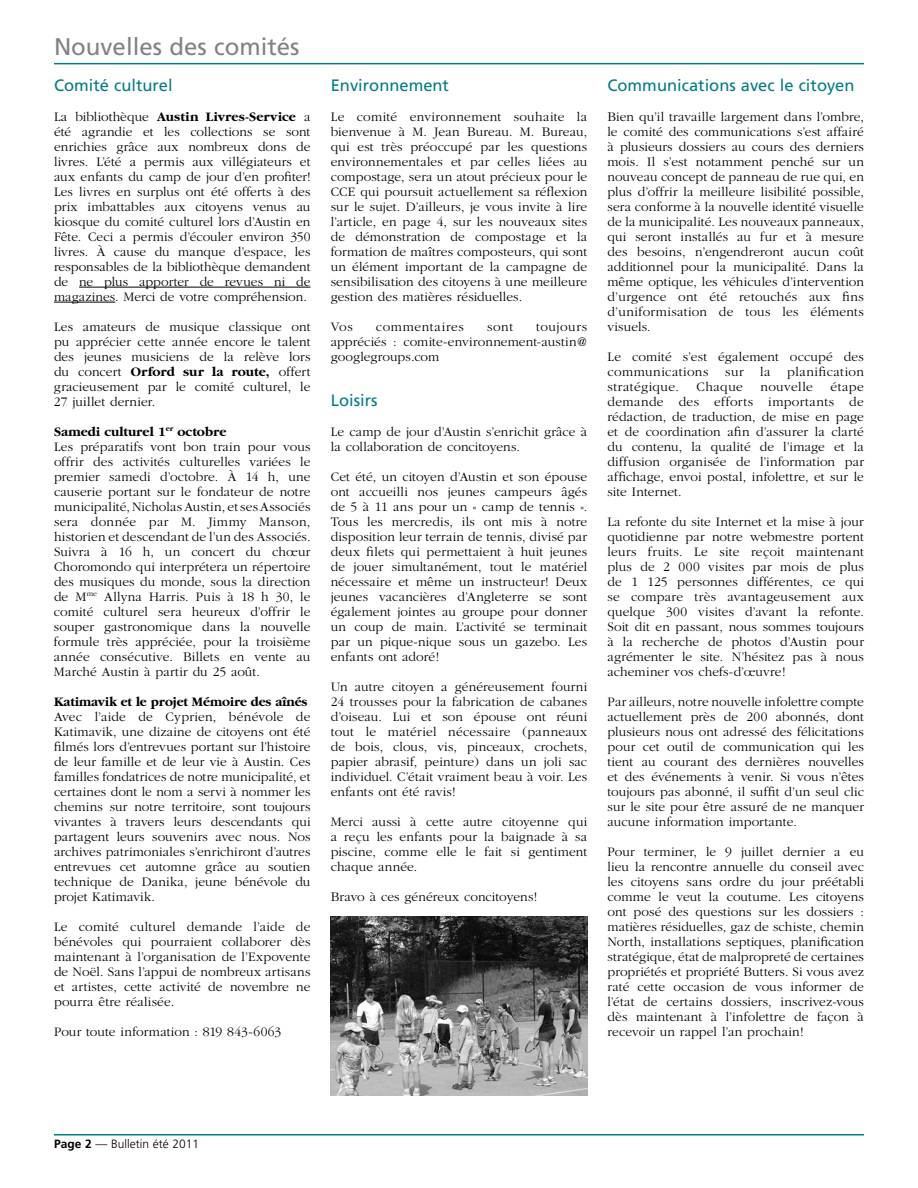
<style>
.page{position:relative;width:918px;height:1188px;background:#fff}
.page>*{position:absolute;margin:0;border:0;box-sizing:border-box;transform-origin:0 0}
.t1{font:24px "Frutiger LT Std";color:#808285}
.t2{font:16.5px "Frutiger LT Std";color:#007c85}
.t3{font:300 13.5px/15px "Garamond";letter-spacing:.01em;color:#000;text-align:justify}
.t4{font:700 13.5px "Garamond";letter-spacing:-.01em;color:#000}
.t5{font:300 13.5px "Garamond";letter-spacing:.045em;color:#000}
.t6{font:300 12px "Frutiger LT Std";color:#000}
.s1{font-weight:700}
</style>
<div class="page">
<hr style="left:54px;top:1134px;width:810px;height:2px;background:#007c85">
<hr style="left:79px;top:287px;width:231px;height:1px;background:#000">
<hr style="left:54px;top:302px;width:61px;height:1px;background:#000">
<hr style="left:54px;top:63px;width:810px;height:1px;background:#007c85">
<img style="left:331px;top:917px;width:256px;height:179px">
<h1 class="t1" style="left:54px;top:32px;width:247px">Nouvelles des comités</h1>
<p class="t2" style="left:54px;top:75px;width:120px">Comité culturel</p>
<p class="t3" style="left:54px;top:109px;width:258px">La bibliothèque <span class="s1">Austin Livres-Service</span> a été agrandie et les collections se sont enrichies grâce aux nombreux dons de livres. L’été a permis aux villégiateurs et aux enfants du camp de jour d’en profiter!<br>Les livres en surplus ont été offerts à des prix imbattables aux citoyens venus au kiosque du comité culturel lors d’Austin en Fête. Ceci a permis d’écouler environ 350 livres. À cause du manque d’espace, les responsables de la bibliothèque demandent de ne plus apporter de revues ni de magazines. Merci de votre compréhension.</p>
<p class="t3" style="left:54px;top:319px;width:258px">Les amateurs de musique classique ont pu apprécier cette année encore le talent des jeunes musiciens de la relève lors du concert <span class="s1">Orford sur la route,</span> offert gracieusement par le comité culturel, le 27 juillet dernier.</p>
<p class="t3" style="left:54px;top:424px;width:258px;text-align:left"><span class="s1">Samedi culturel 1</span><sup>er</sup> <span class="s1">octobre<br></span>Les préparatifs vont bon train pour vous offrir des activités culturelles variées le premier samedi d’octobre. À 14 h, une causerie portant sur le fondateur de notre municipalité, Nicholas Austin, et ses Associés sera donnée par M. Jimmy Manson, historien et descendant de l’un des Associés.<br>Suivra à 16 h, un concert du chœur Choromondo qui interprétera un répertoire des musiques du monde, sous la direction de M<sup>me</sup> Allyna Harris. Puis à 18 h 30, le comité culturel sera heureux d’offrir le souper gastronomique dans la nouvelle formule très appréciée, pour la troisième année consécutive. Billets en vente au Marché Austin à partir du 25 août.</p>
<p class="t4" style="left:54px;top:694px;width:255px">Katimavik et le projet Mémoire des aînés</p>
<p class="t3" style="left:54px;top:709px;width:258px">Avec l’aide de Cyprien, bénévole de Katimavik, une dizaine de citoyens ont été filmés lors d’entrevues portant sur l’histoire de leur famille et de leur vie à Austin. Ces familles fondatrices de notre municipalité, et certaines dont le nom a servi à nommer les chemins sur notre territoire, sont toujours vivantes à travers leurs descendants qui partagent leurs souvenirs avec nous. Nos archives patrimoniales s’enrichiront d’autres entrevues cet automne grâce au soutien technique de Danika, jeune bénévole du projet Katimavik.</p>
<p class="t3" style="left:54px;top:919px;width:258px">Le comité culturel demande l’aide de bénévoles qui pourraient collaborer dès maintenant à l’organisation de l’Expovente de Noël. Sans l’appui de nombreux artisans et artistes, cette activité de novembre ne pourra être réalisée.</p>
<p class="t3" style="left:54px;top:1024px;width:229px">Pour toute information : 819 843-6063</p>
<p class="t2" style="left:331px;top:75px;width:120px">Environnement</p>
<p class="t3" style="left:331px;top:109px;width:258px">Le comité environnement souhaite la bienvenue à M. Jean Bureau. M. Bureau, qui est très préoccupé par les questions environnementales et par celles liées au compostage, sera un atout précieux pour le CCE qui poursuit actuellement sa réflexion sur le sujet. D’ailleurs, je vous invite à lire l’article, en page 4, sur les nouveaux sites de démonstration de compostage et la formation de maîtres composteurs, qui sont un élément important de la campagne de sensibilisation des citoyens à une meilleure gestion des matières résiduelles.</p>
<p class="t3" style="left:331px;top:319px;width:24px">Vos</p>
<p class="t5" style="left:376px;top:319px;width:90px">commentaires</p>
<p class="t3" style="left:487px;top:319px;width:28px">sont</p>
<p class="t3" style="left:331px;top:319px;width:258px;text-indent:206px">toujours appréciés : comite-environnement-austin@ googlegroups.com</p>
<p class="t2" style="left:331px;top:390px;width:48px">Loisirs</p>
<p class="t3" style="left:331px;top:424px;width:258px">Le camp de jour d’Austin s’enrichit grâce à la collaboration de concitoyens.</p>
<p class="t3" style="left:331px;top:469px;width:258px">Cet été, un citoyen d’Austin et son épouse ont accueilli nos jeunes campeurs âgés de 5 à 11 ans pour un « camp de tennis ».<br>Tous les mercredis, ils ont mis à notre disposition leur terrain de tennis, divisé par deux filets qui permettaient à huit jeunes de jouer simultanément, tout le matériel nécessaire et même un instructeur! Deux jeunes vacancières d’Angleterre se sont également jointes au groupe pour donner un coup de main. L’activité se terminait par un pique-nique sous un gazebo. Les enfants ont adoré!</p>
<p class="t3" style="left:331px;top:679px;width:258px">Un autre citoyen a généreusement fourni 24 trousses pour la fabrication de cabanes d’oiseau. Lui et son épouse ont réuni tout le matériel nécessaire (panneaux de bois, clous, vis, pinceaux, crochets, papier abrasif, peinture) dans un joli sac individuel. C’était vraiment beau à voir. Les enfants ont été ravis!</p>
<p class="t3" style="left:331px;top:814px;width:258px">Merci aussi à cette autre citoyenne qui a reçu les enfants pour la baignade à sa piscine, comme elle le fait si gentiment chaque année.</p>
<p class="t3" style="left:331px;top:889px;width:208px">Bravo à ces généreux concitoyens!</p>
<p class="t2" style="left:608px;top:75px;width:249px">Communications avec le citoyen</p>
<p class="t3" style="left:608px;top:109px;width:258px">Bien qu’il travaille largement dans l’ombre, le comité des communications s’est affairé à plusieurs dossiers au cours des derniers mois. Il s’est notamment penché sur un nouveau concept de panneau de rue qui, en plus d’offrir la meilleure lisibilité possible, sera conforme à la nouvelle identité visuelle de la municipalité. Les nouveaux panneaux, qui seront installés au fur et à mesure des besoins, n’engendreront aucun coût additionnel pour la municipalité. Dans la même optique, les véhicules d’intervention d’urgence ont été retouchés aux fins d’uniformisation de tous les éléments visuels.</p>
<p class="t3" style="left:608px;top:349px;width:258px">Le comité s’est également occupé des communications sur la planification stratégique.</p>
<p class="t3" style="left:697px;top:379px;width:48px">Chaque</p>
<p class="t3" style="left:761px;top:379px;width:54px">nouvelle</p>
<p class="t3" style="left:608px;top:379px;width:258px;text-indent:223px">étape demande des efforts importants de rédaction, de traduction, de mise en page et de coordination afin d’assurer la clarté du contenu, la qualité de l’image et la diffusion organisée de l’information par affichage, envoi postal, infolettre, et sur le site Internet.</p>
<p class="t3" style="left:608px;top:514px;width:258px">La refonte du site Internet et la mise à jour quotidienne par notre webmestre portent leurs fruits. Le site reçoit maintenant plus de 2 000 visites par mois de plus de 1 125 personnes différentes, ce qui se compare très avantageusement aux quelque 300 visites d’avant la refonte.<br>Soit dit en passant, nous sommes toujours à la recherche de photos d’Austin pour agrémenter le site. N’hésitez pas à nous acheminer vos chefs-d’œuvre!</p>
<p class="t3" style="left:608px;top:694px;width:258px">Par ailleurs, notre nouvelle infolettre compte actuellement près de 200 abonnés, dont plusieurs nous ont adressé des félicitations pour cet outil de communication qui les tient au courant des dernières nouvelles et des événements à venir. Si vous n’êtes toujours pas abonné, il suffit d’un seul clic sur le site pour être assuré de ne manquer aucune information importante.</p>
<p class="t3" style="left:608px;top:844px;width:258px">Pour terminer, le 9 juillet dernier a eu lieu la rencontre annuelle du conseil avec les citoyens sans ordre du jour préétabli comme le veut la coutume. Les citoyens ont posé des questions sur les dossiers : matières résiduelles, gaz de schiste, chemin North, installations septiques, planification stratégique, état de malpropreté de certaines propriétés et propriété Butters. Si vous avez raté cette occasion de vous informer de l’état de certains dossiers, inscrivez-vous dès maintenant à l’infolettre de façon à recevoir un rappel l’an prochain!</p>
<p class="t6" style="left:54px;top:1137px;width:147px"><span class="s1">Page 2</span> — Bulletin été 2011</p>
</div>
